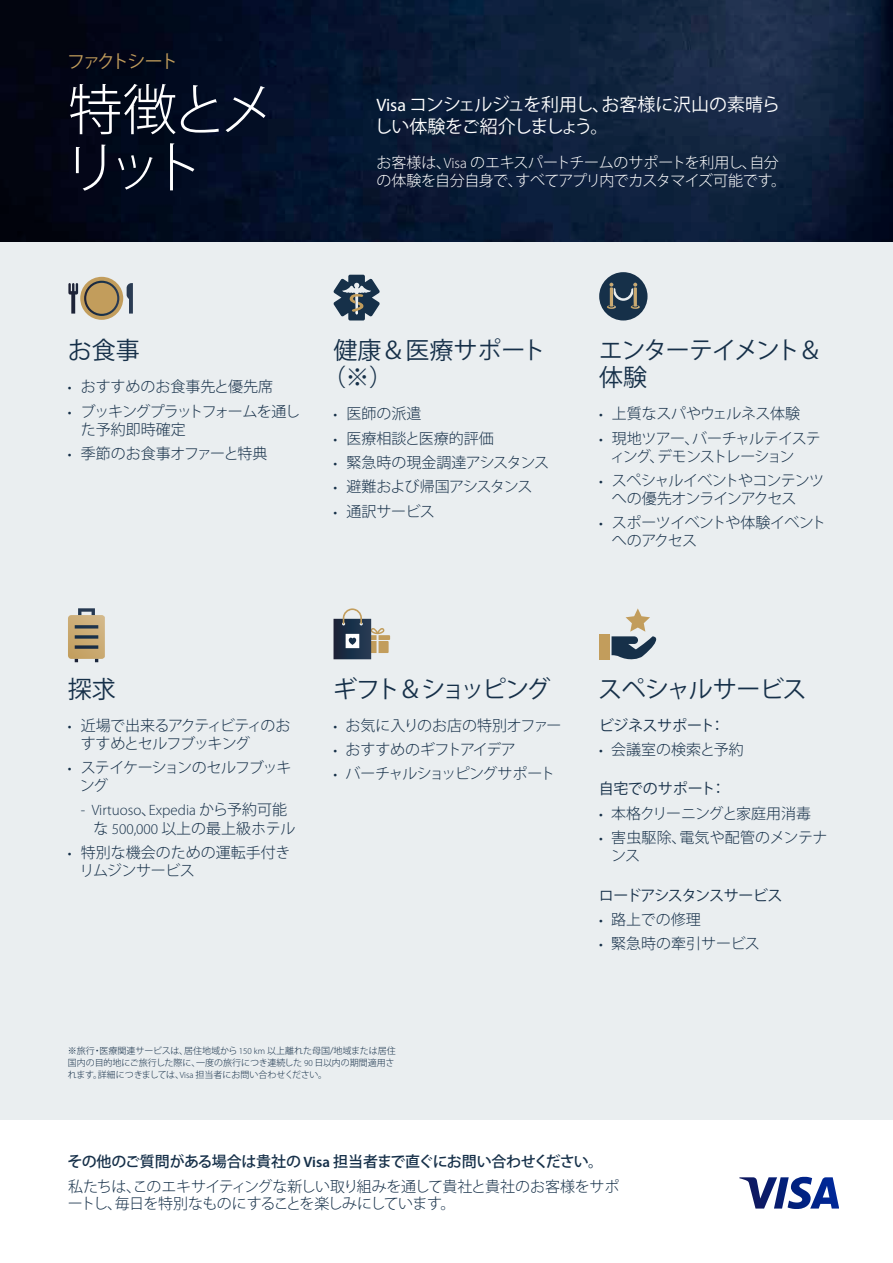
<style>
.page{position:relative;width:893px;height:1263px;background:#fff}
.page>*{position:absolute;margin:0;border:0;box-sizing:border-box;transform-origin:0 0}
.t1{font:300 54.45px/57.8px "Koz Go Pro";letter-spacing:-.12em;color:#fff}
.t2{font:24px/27px "Koz Go Pro";letter-spacing:-.05em;color:#163049}
.t3{font:24px/27px "Koz Go Pro";color:#163049}
.t4{font:24px "Koz Go Pro";letter-spacing:-.11em;color:#163049}
.t5{font:24px "Koz Go Pro";letter-spacing:-.025em;color:#163049}
.t6{font:18px/21.6px "Koz Go Pro";letter-spacing:-.03em;color:#fff}
.t7{font:18px "Koz Go Pro";letter-spacing:-.15em;color:#c29d5c}
.t8{font:300 15px/25px "Koz Go Pro";letter-spacing:-.03em;color:#163049}
.t9{font:300 15px/18px "Koz Go Pro";color:#163049}
.t10{font:300 15px/18px "Koz Go Pro";letter-spacing:-.05em;color:#163049}
.t11{font:300 15px/18px "Koz Go Pro";letter-spacing:-.03em;color:#fff}
.t12{font:300 15px/18px "Koz Go Pro";letter-spacing:-.06em;color:#163049}
.t13{font:300 15px/18px "Koz Go Pro";letter-spacing:-.08em;color:#163049}
.t14{font:300 15px "Myriad Pro";color:#163049}
.t15{font:300 15px/18px "Koz Go Pro";letter-spacing:-.07em;color:#163049}
.t16{font:300 15px/18px "Koz Go Pro";letter-spacing:.01em;color:#163049}
.t17{font:300 15px "Koz Go Pro";letter-spacing:-.005em;color:#163049}
.t18{font:300 15px "Koz Go Pro";letter-spacing:-.065em;color:#163049}
.t19{font:300 15px "Koz Go Pro";letter-spacing:-.01em;color:#163049}
.t20{font:300 15px "Koz Go Pro";letter-spacing:-.055em;color:#163049}
.t21{font:15px "Koz Go Pro";letter-spacing:-.065em;color:#163049}
.t22{font:15px "Koz Go Pro";letter-spacing:-.03em;color:#163049}
.t23{font:15px "Koz Go Pro";letter-spacing:-.01em;color:#163049}
.t24{font:300 9px/12px "Koz Go Pro";color:#163049}
.s1{font-family:"Myriad Pro"}
.s2{font-family:"Koz Go Pro"}
.s3{font-weight:500}
.s4{font-family:"Myriad Pro";font-weight:600}
</style>
<div class="page">
<div style="left:0;top:0;width:893px;height:1119px;background:#eaeef0"></div>
<img style="left:0;top:0;width:893px;height:241px">
<div style="left:80px;top:277px;width:43px;height:43px;background:#c29d5c;border-radius:22px"></div>
<svg style="left:68px;top:281px;width:65px;height:35px"></svg>
<svg style="left:333px;top:275px;width:47px;height:45px"></svg>
<svg style="left:599px;top:272px;width:48px;height:48px"></svg>
<svg style="left:333px;top:608px;width:57px;height:51px"></svg>
<div style="left:599px;top:634px;width:11px;height:25px;background:#c29d5c"></div>
<svg style="left:612px;top:608px;width:44px;height:52px"></svg>
<svg style="left:68px;top:608px;width:37px;height:54px;background:#b1a07e"></svg>
<svg style="left:739px;top:1177px;width:100px;height:32px"></svg>
<p class="t7" style="left:67px;top:50px;width:113px">ファクトシート</p>
<h1 class="t1" style="left:63px;top:81px;width:213px">特徴とメリット</h1>
<p class="t6" style="left:374px;top:94px;width:407px"><span class="s1">Visa</span> コンシェルジュを利用し、お客様に沢山の素晴らしい体験をご紹介しましょう。</p>
<p class="t11" style="left:376px;top:153px;width:411px">お客様は、<span class="s1">Visa</span> のエキスパートチームのサポートを利用し、自分の体験を自分自身で、すべてアプリ内でカスタマイズ可能です。</p>
<h2 class="t2" style="left:68px;top:338px;width:73px">お食事</h2>
<p class="t9" style="left:68px;top:378px;width:207px"><span class="s1">•</span> おすすめのお食事先と優先席</p>
<p class="t10" style="left:81px;top:402px;width:221px;text-indent:-13px"><span class="s1">•</span> ブッキングプラットフォームを通した予約即時確定</p>
<p class="t19" style="left:68px;top:444px;width:201px"><span class="s1">•</span> 季節のお食事オファーと特典</p>
<h2 class="t3" style="left:322px;top:338px;width:225px;text-indent:12px">健康＆医療サポート（※）</h2>
<p class="t8" style="left:334px;top:401px;width:89px"><span class="s1">•</span> 医師の派遣</p>
<p class="t9" style="left:334px;top:429px;width:162px"><span class="s1">•</span> 医療相談と医療的評価</p>
<p class="t9" style="left:334px;top:454px;width:217px"><span class="s1">•</span> 緊急時の現金調達アシスタンス</p>
<p class="t20" style="left:334px;top:477px;width:200px"><span class="s1">•</span> 避難および帰国アシスタンス</p>
<p class="t8" style="left:334px;top:499px;width:103px"><span class="s1">•</span> 通訳サービス</p>
<h2 class="t2" style="left:599px;top:338px;width:225px">エンターテイメント＆体験</h2>
<p class="t8" style="left:599px;top:401px;width:202px"><span class="s1">•</span> 上質なスパやウェルネス体験</p>
<p class="t12" style="left:610px;top:429px;width:212px;text-indent:-11px"><span class="s1">•</span> 現地ツアー、バーチャルテイスティング、デモンストレーション</p>
<p class="t12" style="left:612px;top:472px;width:214px;text-indent:-13px"><span class="s1">•</span> スペシャルイベントやコンテンツへの優先オンラインアクセス</p>
<p class="t10" style="left:612px;top:514px;width:216px;text-indent:-13px"><span class="s1">•</span> スポーツイベントや体験イベントへのアクセス</p>
<h2 class="t2" style="left:68px;top:676px;width:49px">探求</h2>
<p class="t13" style="left:81px;top:716px;width:211px;text-indent:-13px"><span class="s1">•</span> 近場で出来るアクティビティのおすすめとセルフブッキング</p>
<p class="t15" style="left:80px;top:759px;width:213px;text-indent:-12px"><span class="s1">•</span> ステイケーションのセルフブッキング</p>
<p class="t14" style="left:81px;top:801px;width:208px">- Virtuoso<span class="s2">、</span>Expedia <span class="s2">から予約可能</span></p>
<p class="t9" style="left:93px;top:819px;width:203px">な <span class="s1">500,000</span> 以上の最上級ホテル</p>
<p class="t9" style="left:79px;top:843px;width:213px;text-indent:-11px"><span class="s1">•</span> 特別な機会のための運転手付きリムジンサービス</p>
<h2 class="t4" style="left:333px;top:673px;width:219px">ギフト＆ショッピング</h2>
<p class="t17" style="left:333px;top:715px;width:230px"><span class="s1">•</span> お気に入りのお店の特別オファー</p>
<p class="t8" style="left:333px;top:737px;width:184px"><span class="s1">•</span> おすすめのギフトアイデア</p>
<p class="t18" style="left:333px;top:764px;width:223px"><span class="s1">•</span> バーチャルショッピングサポート</p>
<h2 class="t5" style="left:598px;top:673px;width:210px">スペシャルサービス</h2>
<p class="t22" style="left:599px;top:715px;width:127px">ビジネスサポート：</p>
<p class="t9" style="left:599px;top:741px;width:146px"><span class="s1">•</span> 会議室の検索と予約</p>
<p class="t23" style="left:599px;top:779px;width:128px">自宅でのサポート：</p>
<p class="t10" style="left:599px;top:804px;width:213px"><span class="s1">•</span> 本格クリーニングと家庭用消毒</p>
<p class="t16" style="left:611px;top:829px;width:218px;text-indent:-12px"><span class="s1">•</span> 害虫駆除、電気や配管のメンテナンス</p>
<p class="t21" style="left:599px;top:885px;width:185px">ロードアシスタンスサービス</p>
<p class="t8" style="left:599px;top:907px;width:103px"><span class="s1">•</span> 路上での修理</p>
<p class="t9" style="left:599px;top:935px;width:162px"><span class="s1">•</span> 緊急時の牽引サービス</p>
<p class="t24" style="left:68px;top:1045px;width:329px">※旅行・医療関連サービスは、居住地域から <span class="s1">150 km</span> 以上離れた母国/地域または居住国内の目的地にご旅行した際に、一度の旅行につき連続した <span class="s1">90</span> 日以内の期間適用されます。詳細につきましては、<span class="s1">Visa</span> 担当者にお問い合わせください。</p>
<p class="t8" style="left:67px;top:1149px;width:554px"><span class="s3">その他のご質問がある場合は貴社の</span> <span class="s4">Visa</span> <span class="s3">担当者まで直ぐにお問い合わせください。</span>私たちは、このエキサイティングな新しい取り組みを通して貴社と貴社のお客様をサポ</p>
<p class="t8" style="left:68px;top:1191px;width:389px">ートし、毎日を特別なものにすることを楽しみにしています。</p>
</div>
